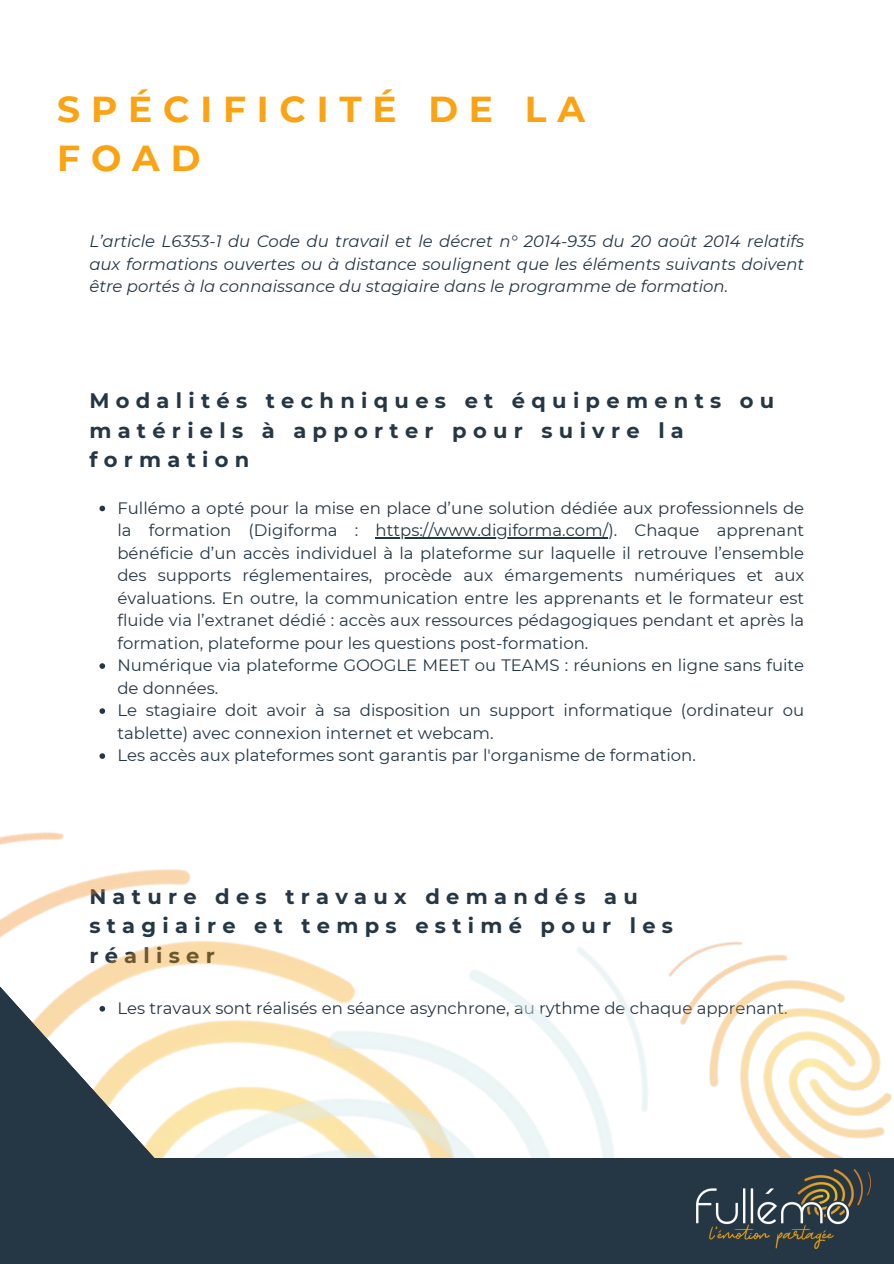
<style>
.page{position:relative;width:894px;height:1264px;background:#fff}
.page>*{position:absolute;margin:0;border:0;box-sizing:border-box;transform-origin:0 0}
.t1{font:700 36px/49.5px "Montserrat";letter-spacing:.3em;color:#fba313}
.t2{font:700 21px/29.2px "Montserrat";letter-spacing:.3em;color:#253744}
.t3{font:16.5px/22.5px "Montserrat";color:#253744}
.t4{font:italic 16.5px/22.5px "Montserrat";color:#253744;text-align:justify}
</style>
<div class="page">
<svg style="left:99px;top:505px;width:6px;height:6px"></svg>
<hr style="left:375px;top:537px;width:233px;height:1px;background:#253744">
<img style="left:741px;top:942px;width:151px;height:215px">
<img style="left:472px;top:941px;width:269px;height:216px">
<svg style="left:0;top:537px;width:472px;height:620px"></svg>
<div style="left:0;top:1157px;width:893px;height:106px;background:#253744"></div>
<img style="left:696px;top:1169px;width:173px;height:78px">
<h1 class="t1" style="left:57px;top:84px;width:529px">SPÉCIFICITÉ DE LA<br>FOAD</h1>
<p class="t4" style="left:89px;top:230px;width:716px">L’article L6353-1 du Code du travail et le décret n° 2014-935 du 20 août 2014 relatifs aux formations ouvertes ou à distance soulignent que les éléments suivants doivent être portés à la connaissance du stagiaire dans le programme de formation.</p>
<h2 class="t2" style="left:89px;top:386px;width:686px">Modalités techniques et équipements ou matériels à apporter pour suivre la formation</h2>
<p class="t3" style="left:117px;top:496px;width:688px">Fullémo a opté pour la mise en place d’une solution dédiée aux professionnels de la formation (Digiforma :</p>
<p class="t3" style="left:117px;top:519px;width:688px;text-indent:258px">https://www.digiforma.com/). Chaque apprenant bénéficie d’un accès individuel à la plateforme sur laquelle il retrouve l’ensemble des supports réglementaires, procède aux émargements numériques et aux évaluations. En outre, la communication entre les apprenants et le formateur est fluide via l’extranet dédié : accès aux ressources pédagogiques pendant et après la formation, plateforme pour les questions post-formation.<br>Numérique via plateforme GOOGLE MEET ou TEAMS : réunions en ligne sans fuite de données.</p>
<p class="t3" style="left:117px;top:699px;width:688px">Le stagiaire doit avoir à sa disposition un support informatique (ordinateur ou tablette) avec connexion internet et webcam.</p>
<p class="t3" style="left:117px;top:744px;width:580px">Les accès aux plateformes sont garantis par l'organisme de formation.</p>
<p class="t2" style="left:89px;top:882px;width:585px">Nature des travaux demandés au stagiaire et temps estimé pour les réaliser</p>
<p class="t3" style="left:117px;top:996px;width:671px">Les travaux sont réalisés en séance asynchrone, au rythme de chaque apprenant.</p>
</div>
